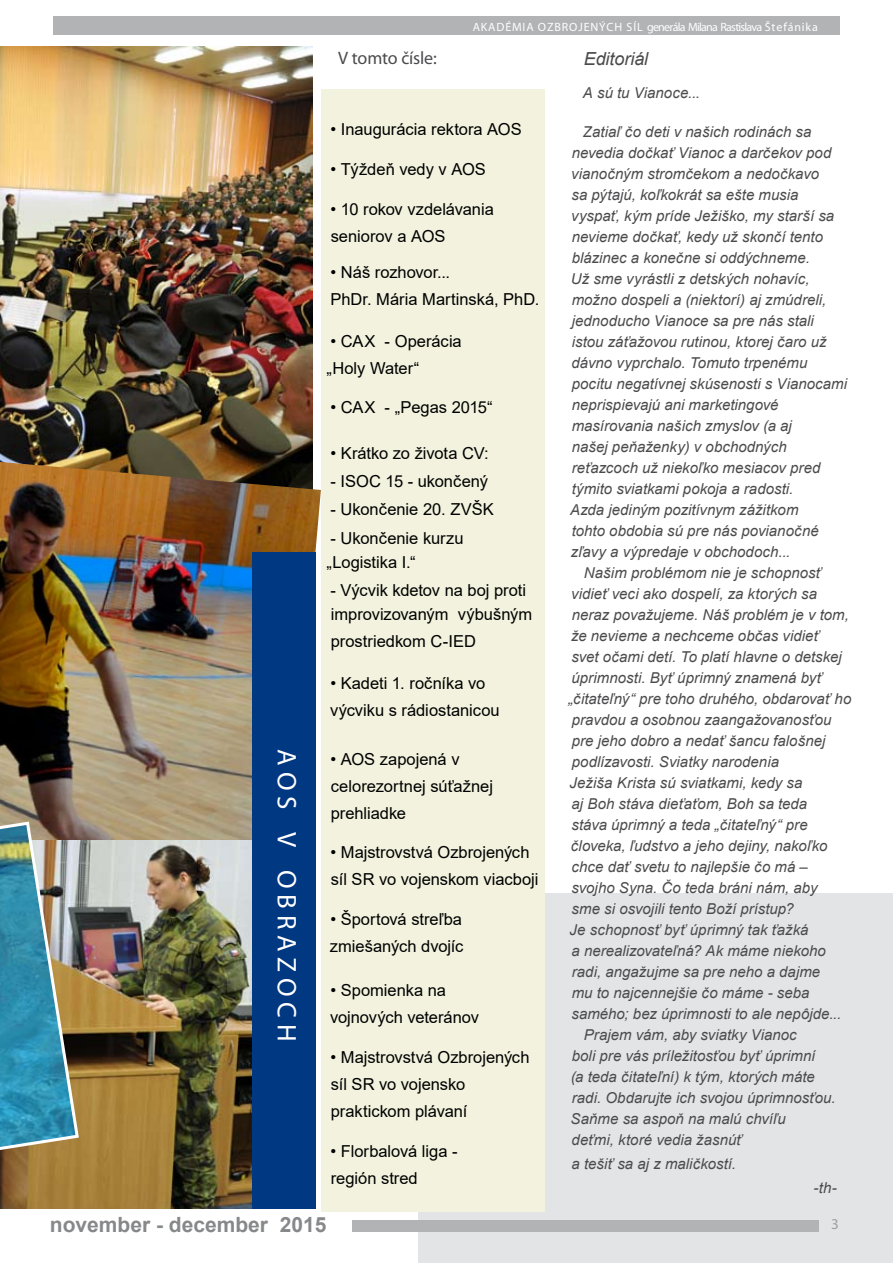
<style>
.page{position:relative;width:893px;height:1263px;background:#fff}
.page>*{position:absolute;margin:0;border:0;box-sizing:border-box;transform-origin:0 0}
.t1{font:27px "Myriad Pro";color:#fff}
.t2{font:700 21px "Arial";color:#87888a}
.t3{font:18px "Myriad Pro";letter-spacing:-.015em;color:#4b4b4d}
.t4{font:italic 18px "Arial";letter-spacing:-.005em;color:#4b4b4d}
.t5{font:16.5px/27px "Arial";color:#000}
.t6{font:italic 15px "Arial";color:#4b4b4d}
.t7{font:15px "Myriad Pro";color:#58585a}
.t8{font:12px "Myriad Pro";letter-spacing:-.065em;color:#fff}
</style>
<div class="page">
<div style="left:418px;top:894px;width:475px;height:369px;background:#e3e4e5"></div>
<div style="left:53px;top:16px;width:787px;height:19px;background:#b1b3b4"></div>
<div style="left:352px;top:1220px;width:466px;height:12px;background:#b1b3b4"></div>
<img style="left:0;top:47px;width:313px;height:415px">
<img style="left:0;top:462px;width:321px;height:445px">
<div style="left:322px;top:89px;width:223px;height:1123px;background:#f2f2de"></div>
<img style="left:0;top:840px;width:252px;height:369px">
<div style="left:252px;top:553px;width:63px;height:656px;background:#003882"></div>
<img style="left:0;top:820px;width:81px;height:385px">
<h1 class="t1" style="left:303px;top:749px;width:293px;rotate:90deg">A O S V O B R A Z O C H</h1>
<p class="t8" style="left:473px;top:20px;width:347px">A K A D É M I A O Z B R O J E N Ý C H S Í L generála Milana Rastislava Š t e f á n i k a</p>
<p class="t3" style="left:338px;top:47px;width:100px">V tomto čísle:</p>
<p class="t4" style="left:584px;top:47px;width:66px">Editoriál</p>
<p class="t6" style="left:583px;top:83px;width:119px">A sú tu Vianoce...</p>
<p class="t6" style="left:583px;top:122px;width:230px">Zatiaľ čo deti v našich rodinách sa</p>
<p class="t6" style="left:572px;top:143px;width:261px">nevedia dočkať Vianoc a darčekov pod</p>
<p class="t6" style="left:571px;top:164px;width:249px">vianočným stromčekom a nedočkavo</p>
<p class="t6" style="left:571px;top:185px;width:229px">sa pýtajú, koľkokrát sa ešte musia</p>
<p class="t6" style="left:571px;top:206px;width:265px">vyspať, kým príde Ježiško, my starší sa</p>
<p class="t6" style="left:572px;top:227px;width:253px">nevieme dočkať, kedy už skončí tento</p>
<p class="t6" style="left:572px;top:248px;width:240px">blázinec a konečne si oddýchneme.</p>
<p class="t6" style="left:571px;top:269px;width:240px">Už sme vyrástli z detských nohavíc,</p>
<p class="t6" style="left:572px;top:290px;width:256px">možno dospeli a (niektorí) aj zmúdreli,</p>
<p class="t6" style="left:572px;top:311px;width:244px">jednoducho Vianoce sa pre nás stali</p>
<p class="t6" style="left:572px;top:332px;width:256px">istou záťažovou rutinou, ktorej čaro už</p>
<p class="t6" style="left:572px;top:353px;width:237px">dávno vyprchalo. Tomuto trpenému</p>
<p class="t6" style="left:572px;top:374px;width:277px">pocitu negatívnej skúsenosti s Vianocami</p>
<p class="t6" style="left:572px;top:395px;width:208px">neprispievajú ani marketingové</p>
<p class="t6" style="left:572px;top:416px;width:222px">masírovania našich zmyslov (a aj</p>
<p class="t6" style="left:572px;top:437px;width:216px">našej peňaženky) v obchodných</p>
<p class="t6" style="left:572px;top:458px;width:250px">reťazcoch už niekoľko mesiacov pred</p>
<p class="t6" style="left:572px;top:479px;width:223px">týmito sviatkami pokoja a radosti.</p>
<p class="t6" style="left:570px;top:500px;width:230px">Azda jediným pozitívnym zážitkom</p>
<p class="t6" style="left:572px;top:521px;width:248px">tohto obdobia sú pre nás povianočné</p>
<p class="t6" style="left:571px;top:542px;width:221px">zľavy a výpredaje v obchodoch...</p>
<p class="t6" style="left:584px;top:563px;width:239px">Našim problémom nie je schopnosť</p>
<p class="t6" style="left:571px;top:584px;width:247px">vidieť veci ako dospelí, za ktorých sa</p>
<p class="t6" style="left:572px;top:605px;width:279px">neraz považujeme. Náš problém je v tom,</p>
<p class="t6" style="left:571px;top:626px;width:249px">že nevieme a nechceme občas vidieť</p>
<p class="t6" style="left:571px;top:647px;width:272px">svet očami detí. To platí hlavne o detskej</p>
<p class="t6" style="left:571px;top:668px;width:252px">úprimnosti. Byť úprimný znamená byť</p>
<p class="t6" style="left:568px;top:689px;width:285px">„čitateľný“ pre toho druhého, obdarovať ho</p>
<p class="t6" style="left:572px;top:710px;width:261px">pravdou a osobnou zaangažovanosťou</p>
<p class="t6" style="left:572px;top:731px;width:255px">pre jeho dobro a nedať šancu falošnej</p>
<p class="t6" style="left:572px;top:752px;width:209px">podlízavosti. Sviatky narodenia</p>
<p class="t6" style="left:570px;top:773px;width:234px">Ježiša Krista sú sviatkami, kedy sa</p>
<p class="t6" style="left:572px;top:794px;width:237px">aj Boh stáva dieťaťom, Boh sa teda</p>
<p class="t6" style="left:571px;top:815px;width:238px">stáva úprimný a teda „čitateľný“ pre</p>
<p class="t6" style="left:571px;top:836px;width:258px">človeka, ľudstvo a jeho dejiny, nakoľko</p>
<p class="t6" style="left:572px;top:857px;width:238px">chce dať svetu to najlepšie čo má –</p>
<p class="t6" style="left:571px;top:878px;width:248px">svojho Syna. Čo teda bráni nám, aby</p>
<p class="t6" style="left:571px;top:899px;width:224px">sme si osvojili tento Boží prístup?</p>
<p class="t6" style="left:570px;top:920px;width:240px">Je schopnosť byť úprimný tak ťažká</p>
<p class="t6" style="left:572px;top:941px;width:256px">a nerealizovateľná? Ak máme niekoho</p>
<p class="t6" style="left:572px;top:962px;width:250px">radi, angažujme sa pre neho a dajme</p>
<p class="t6" style="left:572px;top:983px;width:239px">mu to najcennejšie čo máme - seba</p>
<p class="t6" style="left:571px;top:1004px;width:271px">samého; bez úprimnosti to ale nepôjde...</p>
<p class="t6" style="left:584px;top:1025px;width:214px">Prajem vám, aby sviatky Vianoc</p>
<p class="t6" style="left:572px;top:1046px;width:245px">boli pre vás príležitosťou byť úprimní</p>
<p class="t6" style="left:571px;top:1067px;width:246px">(a teda čitateľní) k tým, ktorých máte</p>
<p class="t6" style="left:572px;top:1088px;width:265px">radi. Obdarujte ich svojou úprimnosťou.</p>
<p class="t6" style="left:571px;top:1109px;width:217px">Saňme sa aspoň na malú chvíľu</p>
<p class="t6" style="left:572px;top:1130px;width:172px">deťmi, ktoré vedia žasnúť</p>
<p class="t6" style="left:572px;top:1154px;width:166px">a tešiť sa aj z maličkostí.</p>
<p class="t6" style="left:813px;top:1178px;width:25px">-th-</p>
<p class="t5" style="left:330px;top:116px;width:193px">• Inaugurácia rektora AOS</p>
<p class="t5" style="left:330px;top:156px;width:157px">• Týždeň vedy v AOS</p>
<p class="t5" style="left:330px;top:195px;width:165px">• 10 rokov vzdelávania seniorov a AOS</p>
<p class="t5" style="left:330px;top:259px;width:210px">• Náš rozhovor...<br>PhDr. Mária Martinská, PhD.</p>
<p class="t5" style="left:326px;top:327px;width:137px">• CAX - Operácia „Holy Water“</p>
<p class="t5" style="left:330px;top:394px;width:164px">• CAX - „Pegas 2015“</p>
<p class="t5" style="left:330px;top:440px;width:160px">• Krátko zo života CV:</p>
<p class="t5" style="left:331px;top:468px;width:159px">- ISOC 15 - ukončený</p>
<p class="t5" style="left:331px;top:496px;width:165px">- Ukončenie 20. ZVŠK</p>
<p class="t5" style="left:326px;top:526px;width:139px;line-height:24px">- Ukončenie kurzu „Logistika I.“</p>
<p class="t5" style="left:331px;top:578px;width:203px;line-height:24px">- Výcvik kdetov na boj proti improvizovaným výbušným</p>
<p class="t5" style="left:331px;top:628px;width:147px">prostriedkom C-IED</p>
<p class="t5" style="left:330px;top:670px;width:171px">• Kadeti 1. ročníka vo výcviku s rádiostanicou</p>
<p class="t5" style="left:330px;top:745px;width:164px">• AOS zapojená v celorezortnej súťažnej prehliadke</p>
<p class="t5" style="left:330px;top:839px;width:209px">• Majstrovstvá Ozbrojených síl SR vo vojenskom viacboji</p>
<p class="t5" style="left:330px;top:905px;width:135px">• Športová streľba zmiešaných dvojíc</p>
<p class="t5" style="left:330px;top:977px;width:151px">• Spomienka na vojnových veteránov</p>
<p class="t5" style="left:330px;top:1043px;width:201px">• Majstrovstvá Ozbrojených síl SR vo vojensko praktickom plávaní</p>
<p class="t5" style="left:330px;top:1137px;width:129px">• Florbalová liga - región stred</p>
<h2 class="t2" style="left:50px;top:1210px;width:278px">november - december 2015</h2>
<p class="t7" style="left:831px;top:1215px;width:9px">3</p>
</div>
